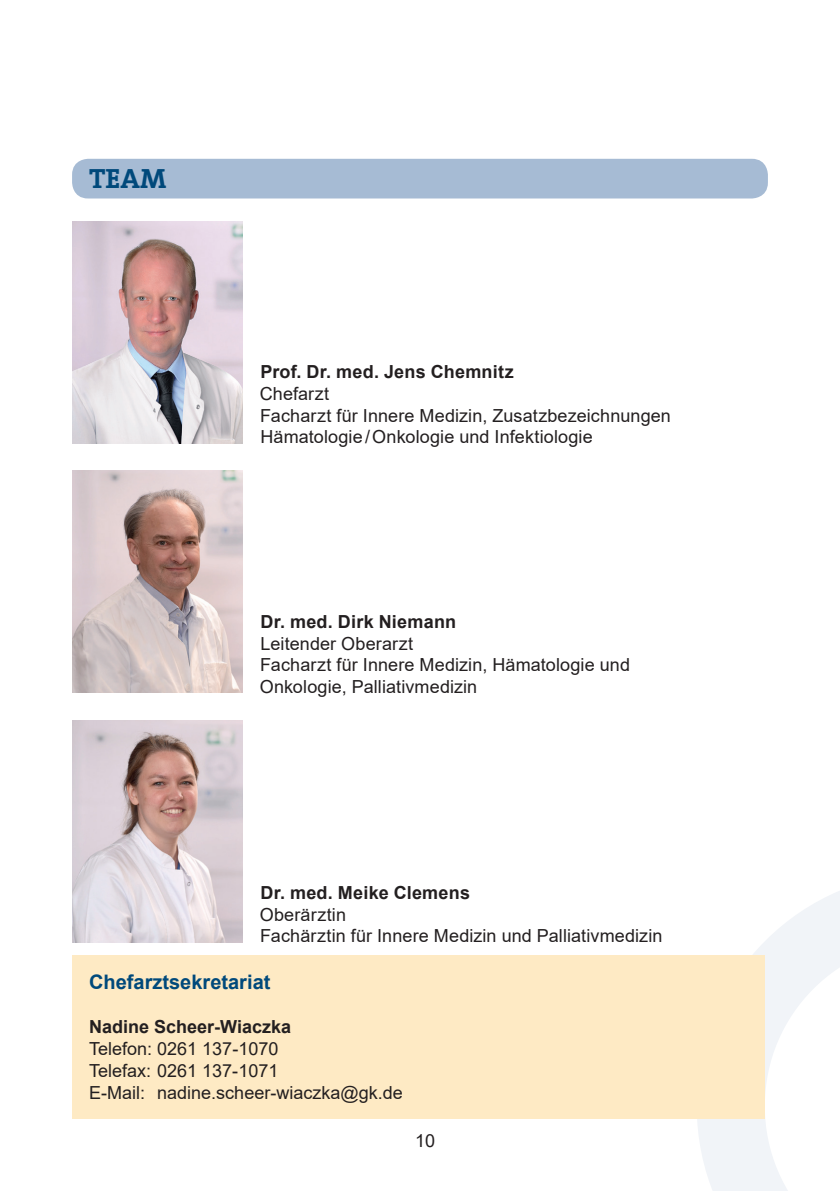
<style>
.page{position:relative;width:840px;height:1191px;background:#fff}
.page>*{position:absolute;margin:0;border:0;box-sizing:border-box;transform-origin:0 0}
.t1{font:700 28px "The Serif B7";color:#00497b}
.t2{font:700 20px "Arial";color:#00497b}
.t3{font:18px/21.6px "Arial";letter-spacing:.005em;color:#231f20}
.t4{font:700 18px "Arial";letter-spacing:.01em;color:#231f20}
</style>
<div class="page">
<svg style="left:697px;top:891px;width:142px;height:300px"></svg>
<div style="left:72px;top:159px;width:695px;height:39px;background:#a6bbd4;border-radius:16px"></div>
<div style="left:72px;top:955px;width:692px;height:164px;background:#feeac4"></div>
<img style="left:72px;top:221px;width:170px;height:222px">
<img style="left:72px;top:471px;width:170px;height:222px">
<img style="left:72px;top:720px;width:170px;height:222px">
<h1 class="t1" style="left:89px;top:164px;width:79px">TEAM</h1>
<p class="t4" style="left:260px;top:359px;width:254px">Prof. Dr. med. Jens Chemnitz</p>
<p class="t3" style="left:260px;top:383px;width:412px">Chefarzt<br>Facharzt für Innere Medizin, Zusatzbezeichnungen<br>Hämatologie/Onkologie und Infektiologie</p>
<p class="t4" style="left:260px;top:609px;width:197px">Dr. med. Dirk Niemann</p>
<p class="t3" style="left:260px;top:632px;width:371px">Leitender Oberarzt<br>Facharzt für Innere Medizin, Hämatologie und<br>Onkologie, Palliativmedizin</p>
<p class="t4" style="left:260px;top:880px;width:211px">Dr. med. Meike Clemens</p>
<p class="t3" style="left:260px;top:903px;width:404px">Oberärztin<br>Fachärztin für Innere Medizin und Palliativmedizin</p>
<p class="t2" style="left:89px;top:968px;width:183px">Chefarztsekretariat</p>
<p class="t4" style="left:89px;top:1014px;width:203px">Nadine Scheer-Wiaczka</p>
<p class="t3" style="left:89px;top:1038px;width:315px">Telefon: 0261 137-1070<br>Telefax: 0261 137-1071<br>E-Mail: nadine.scheer-wiaczka@gk.de</p>
<p class="t3" style="left:415px;top:1130px;width:22px">10</p>
</div>
